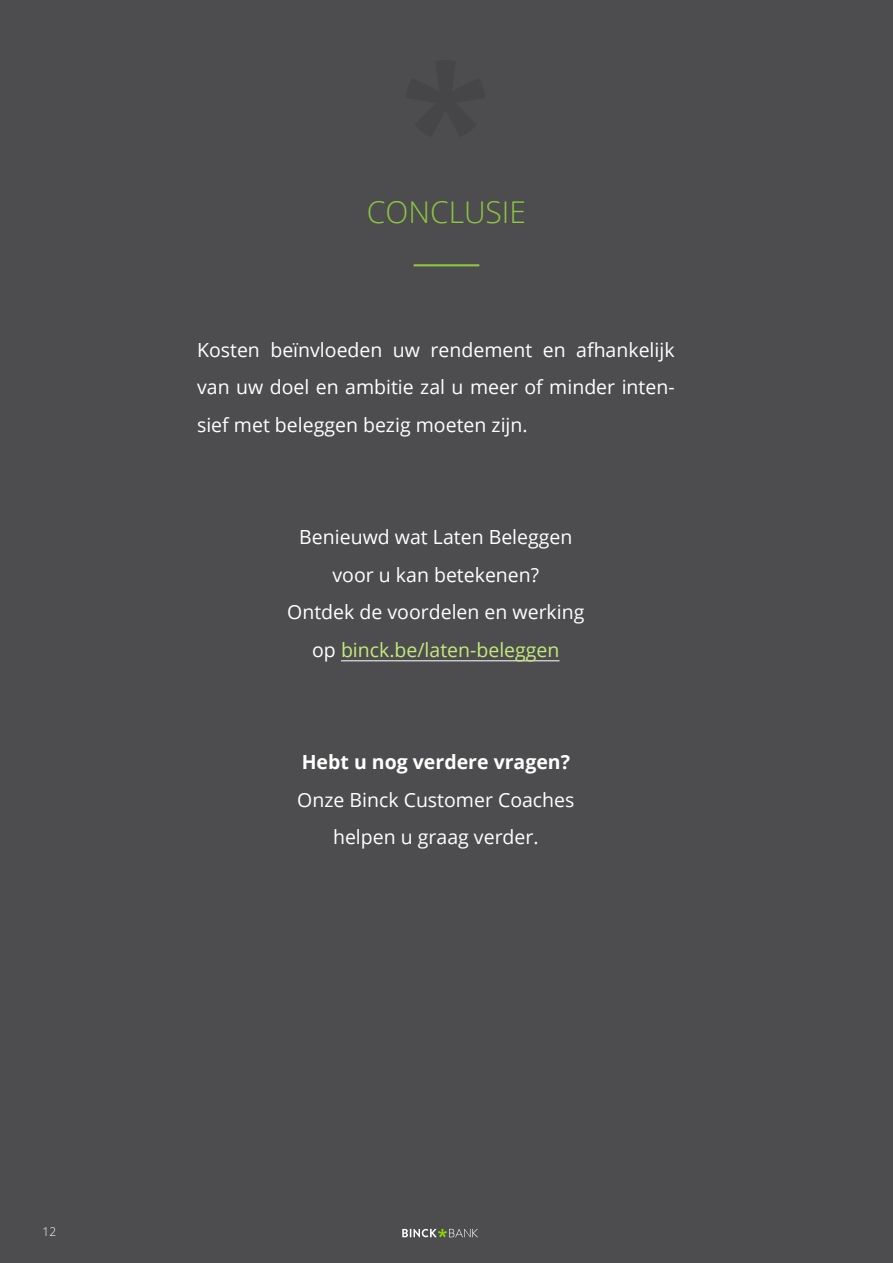
<style>
.page{position:relative;width:893px;height:1263px;background:#4d4d4f}
.page>*{position:absolute;margin:0;border:0;box-sizing:border-box;transform-origin:0 0}
.t1{font:300 30px "Open Sans";color:#8dc63f}
.t2{font:19.5px/37.5px "Open Sans";color:#fff;text-align:center}
.t3{font:700 19.5px "Open Sans";color:#fff}
.t4{font:300 12px "Open Sans";color:#fff}
.s1{color:#c4ea7d}
</style>
<div class="page">
<hr style="left:341px;top:660px;width:218px;height:1px;background:#fff">
<hr style="left:414px;top:264px;width:65px;height:2px;background:#8dc63f">
<svg style="left:402px;top:1228px;width:76px;height:9px"></svg>
<h1 class="t1" style="left:367px;top:192px;width:161px">CONCLUSIE</h1>
<p class="t2" style="left:197px;top:330px;width:479px;text-align:justify">Kosten beïnvloeden uw rendement en afhankelijk van uw doel en ambitie zal u meer of minder inten&shy;sief met beleggen bezig moeten zijn.</p>
<p class="t2" style="left:287px;top:518px;width:299px">Benieuwd wat Laten Beleggen voor u kan betekenen?<br>Ontdek de voordelen en werking op <span class="s1">binck.be/laten-beleggen</span></p>
<p class="t3" style="left:302px;top:748px;width:270px">Hebt u nog verdere vragen?</p>
<p class="t2" style="left:297px;top:780px;width:279px">Onze Binck Customer Coaches helpen u graag verder.</p>
<p class="t4" style="left:43px;top:1223px;width:15px">12</p>
</div>
